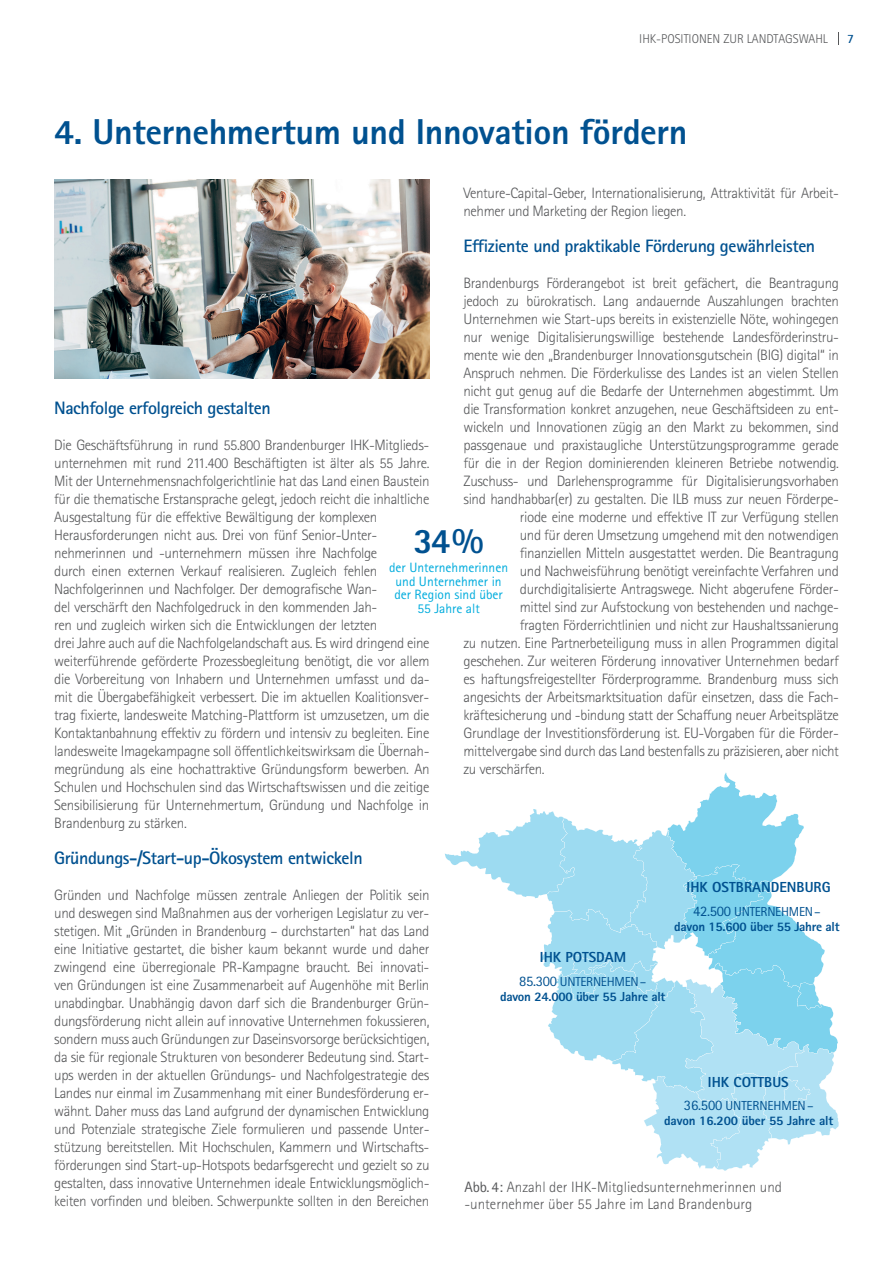
<style>
.page{position:relative;width:893px;height:1263px;background:#fff}
.page>*{position:absolute;margin:0;border:0;box-sizing:border-box;transform-origin:0 0}
.t1{font:800 36px "Rotis Sans Serif Std";letter-spacing:-.01em;color:#005190}
.t2{font:800 35.85px "Rotis Sans Serif Std";color:#005190;scale:.96 1}
.t3{font:700 18px "Rotis Sans Serif Std";letter-spacing:-.025em;color:#005190}
.t4{font:300 15px/18px "Rotis Sans Serif Std";letter-spacing:-.025em;color:#57585a}
.t5{font:300 15px/16.5px "Rotis Sans Serif Std";color:#57585a}
.t6{font:800 14.55px "Rotis Sans Serif Std";color:#005190}
.t7{font:13.5px/13.5px "Rotis Sans Serif Std";color:#00acdd;text-align:center}
.t8{font:800 13.05px/14.5px "Rotis Sans Serif Std";letter-spacing:-.02em;color:#005190;text-align:center}
.t9{font:300 12.75px "Rotis Sans Serif Std";color:#57585a}
.t10{font:700 12.75px "Rotis Sans Serif Std";color:#005190}
.s1{font-size:37.5px}
.s2{font-weight:400;font-size:14.55px}
.s3{font-weight:400}
</style>
<div class="page">
<svg style="left:838px;top:32px;width:1px;height:13px"></svg>
<img style="left:55px;top:180px;width:374px;height:198px">
<svg style="left:445px;top:772px;width:394px;height:399px"></svg>
<p class="t9" style="left:639px;top:31px;width:190px">IHK-POSITIONEN ZUR LANDTAGSWAHL</p>
<p class="t10" style="left:847px;top:31px;width:8px">7</p>
<h1 class="t1" style="left:54px;top:109px;width:635px">4. Unternehmertum und Innovation fördern</h1>
<p class="t4" style="left:463px;top:184px;width:377px">Venture-Capital-Geber, Internationalisierung, Attraktivität für Arbeit&shy;nehmer und Marketing der Region liegen.</p>
<p class="t3" style="left:463px;top:235px;width:353px">Effiziente und praktikable Förderung gewährleisten</p>
<p class="t4" style="left:463px;top:274px;width:377px">Brandenburgs Förderangebot ist breit gefächert, die Beantragung</p>
<p class="t4" style="left:463px;top:292px;width:377px">jedoch zu bürokratisch. Lang andauernde Auszahlungen brachten</p>
<p class="t4" style="left:463px;top:310px;width:377px">Unternehmen wie Start-ups bereits in existenzielle Nöte, wohingegen</p>
<p class="t4" style="left:463px;top:328px;width:377px">nur wenige Digitalisierungswillige bestehende Landesförderinstru-</p>
<p class="t4" style="left:463px;top:346px;width:377px">mente wie den „Brandenburger Innovationsgutschein (BIG) digital“ in</p>
<p class="t4" style="left:463px;top:364px;width:377px">Anspruch nehmen. Die Förderkulisse des Landes ist an vielen Stellen</p>
<p class="t4" style="left:463px;top:382px;width:377px">nicht gut genug auf die Bedarfe der Unternehmen abgestimmt. Um</p>
<p class="t4" style="left:463px;top:400px;width:377px">die Transformation konkret anzugehen, neue Geschäftsideen zu ent-</p>
<p class="t4" style="left:463px;top:418px;width:377px">wickeln und Innovationen zügig an den Markt zu bekommen, sind</p>
<p class="t4" style="left:463px;top:436px;width:377px">passgenaue und praxistaugliche Unterstützungsprogramme gerade</p>
<p class="t4" style="left:463px;top:454px;width:377px">für die in der Region dominierenden kleineren Betriebe notwendig.</p>
<p class="t4" style="left:463px;top:472px;width:377px">Zuschuss- und Darlehensprogramme für Digitalisierungsvorhaben</p>
<p class="t4" style="left:463px;top:490px;width:377px">sind handhabbar(er) zu gestalten. Die ILB muss zur neuen Förderpe-</p>
<p class="t4" style="left:520px;top:508px;width:321px">riode eine moderne und effektive IT zur Verfügung stellen</p>
<p class="t4" style="left:520px;top:526px;width:321px">und für deren Umsetzung umgehend mit den notwendigen</p>
<p class="t4" style="left:520px;top:544px;width:321px">finanziellen Mitteln ausgestattet werden. Die Beantragung</p>
<p class="t4" style="left:520px;top:562px;width:321px">und Nachweisführung benötigt vereinfachte Verfahren und</p>
<p class="t4" style="left:520px;top:580px;width:321px">durchdigitalisierte Antragswege. Nicht abgerufene Förder-</p>
<p class="t4" style="left:520px;top:598px;width:321px">mittel sind zur Aufstockung von bestehenden und nachge-</p>
<p class="t4" style="left:520px;top:616px;width:321px">fragten Förderrichtlinien und nicht zur Haushaltssanierung</p>
<p class="t4" style="left:463px;top:634px;width:377px">zu nutzen. Eine Partnerbeteiligung muss in allen Programmen digital</p>
<p class="t4" style="left:463px;top:652px;width:377px">geschehen. Zur weiteren Förderung innovativer Unternehmen bedarf</p>
<p class="t4" style="left:463px;top:670px;width:377px">es haftungsfreigestellter Förderprogramme. Brandenburg muss sich</p>
<p class="t4" style="left:463px;top:688px;width:377px">angesichts der Arbeitsmarktsituation dafür einsetzen, dass die Fach-</p>
<p class="t4" style="left:463px;top:706px;width:377px">kräftesicherung und -bindung statt der Schaffung neuer Arbeitsplätze</p>
<p class="t4" style="left:463px;top:724px;width:377px">Grundlage der Investitionsförderung ist. EU-Vorgaben für die Förder-</p>
<p class="t4" style="left:463px;top:742px;width:377px">mittelvergabe sind durch das Land bestenfalls zu präzisieren, aber nicht</p>
<p class="t4" style="left:463px;top:760px;width:83px">zu verschärfen.</p>
<p class="t3" style="left:54px;top:397px;width:218px">Nachfolge erfolgreich gestalten</p>
<p class="t4" style="left:54px;top:436px;width:377px">Die Geschäftsführung in rund 55.800 Brandenburger IHK-Mitglieds&shy;unternehmen mit rund 211.400 Beschäftigten ist älter als 55 Jahre.<br>Mit der Unternehmensnachfolgerichtlinie hat das Land einen Baustein für die thematische Erstansprache gelegt, jedoch reicht die inhaltliche Ausgestaltung für die effektive Bewältigung der komplexen Herausforderungen nicht aus. Drei von fünf Senior-Unter&shy;nehmerinnen und -unternehmern müssen ihre Nachfolge<br>durch einen externen Verkauf realisieren. Zugleich fehlen Nachfolgerinnen und Nachfolger. Der demografische Wan-<br>del verschärft den Nachfolgedruck in den kommenden Jah-<br>ren und zugleich wirken sich die Entwicklungen der letzten<br>drei Jahre auch auf die Nachfolgelandschaft aus. Es wird dringend eine weiterführende geförderte Prozessbegleitung benötigt, die vor allem die Vorbereitung von Inhabern und Unternehmen umfasst und da&shy;mit die Übergabefähigkeit verbessert. Die im aktuellen Koalitionsver&shy;trag fixierte, landesweite Matching-Plattform ist umzusetzen, um die Kontaktanbahnung effektiv zu fördern und intensiv zu begleiten. Eine landesweite Imagekampagne soll öffentlichkeitswirksam die Übernah&shy;megründung als eine hochattraktive Gründungsform bewerben. An Schulen und Hochschulen sind das Wirtschaftswissen und die zeitige Sensibilisierung für Unternehmertum, Gründung und Nachfolge in Brandenburg zu stärken.</p>
<p class="t3" style="left:54px;top:847px;width:310px">Gründungs-/Start-up-Ökosystem entwickeln</p>
<p class="t4" style="left:54px;top:886px;width:377px;text-align:justify">Gründen und Nachfolge müssen zentrale Anliegen der Politik sein und deswegen sind Maßnahmen aus der vorherigen Legislatur zu ver&shy;stetigen. Mit „Gründen in Brandenburg – durchstarten“ hat das Land eine Initiative gestartet, die bisher kaum bekannt wurde und daher zwingend eine überregionale PR-Kampagne braucht. Bei innovati&shy;ven Gründungen ist eine Zusammenarbeit auf Augenhöhe mit Berlin unabdingbar. Unabhängig davon darf sich die Brandenburger Grün&shy;dungsförderung nicht allein auf innovative Unternehmen fokussieren, sondern muss auch Gründungen zur Daseinsvorsorge berücksichtigen, da sie für regionale Strukturen von besonderer Bedeutung sind. Start&shy;ups werden in der aktuellen Gründungs- und Nachfolgestrategie des Landes nur einmal im Zusammenhang mit einer Bundesförderung er&shy;wähnt. Daher muss das Land aufgrund der dynamischen Entwicklung und Potenziale strategische Ziele formulieren und passende Unter&shy;stützung bereitstellen. Mit Hochschulen, Kammern und Wirtschafts&shy;förderungen sind Start-up-Hotspots bedarfsgerecht und gezielt so zu gestalten, dass innovative Unternehmen ideale Entwicklungsmöglich&shy;keiten vorfinden und bleiben. Schwerpunkte sollten in den Bereichen</p>
<h2 class="t2" style="left:413px;top:518px;width:75px">34 <span class="s1">%</span></h2>
<p class="t7" style="left:389px;top:561px;width:120px">der Unternehmerinnen und Unternehmer in der Region sind über<br>55 Jahre alt</p>
<p class="t6" style="left:687px;top:878px;width:145px">IHK OSTBRANDENBURG</p>
<p class="t8" style="left:674px;top:904px;width:167px"><span class="s2">42.500</span> <span class="s3">UNTERNEHMEN –<br></span>davon 15.600 über 55 Jahre alt</p>
<p class="t6" style="left:540px;top:948px;width:88px">IHK POTSDAM</p>
<p class="t8" style="left:500px;top:974px;width:167px"><span class="s2">85.300</span> <span class="s3">UNTERNEHMEN–<br></span>davon 24.000 über 55 Jahre alt</p>
<p class="t6" style="left:708px;top:1072px;width:82px">IHK COTTBUS</p>
<p class="t8" style="left:664px;top:1098px;width:171px"><span class="s2">36.500</span> <span class="s3">UNTERNEHMEN –<br></span>davon 16.200 über 55 Jahre alt</p>
<p class="t5" style="left:464px;top:1179px;width:319px"><span class="s3">Abb. 4:</span> Anzahl der IHK-Mitgliedsunternehmerinnen und -unternehmer über 55 Jahre im Land Brandenburg</p>
</div>
